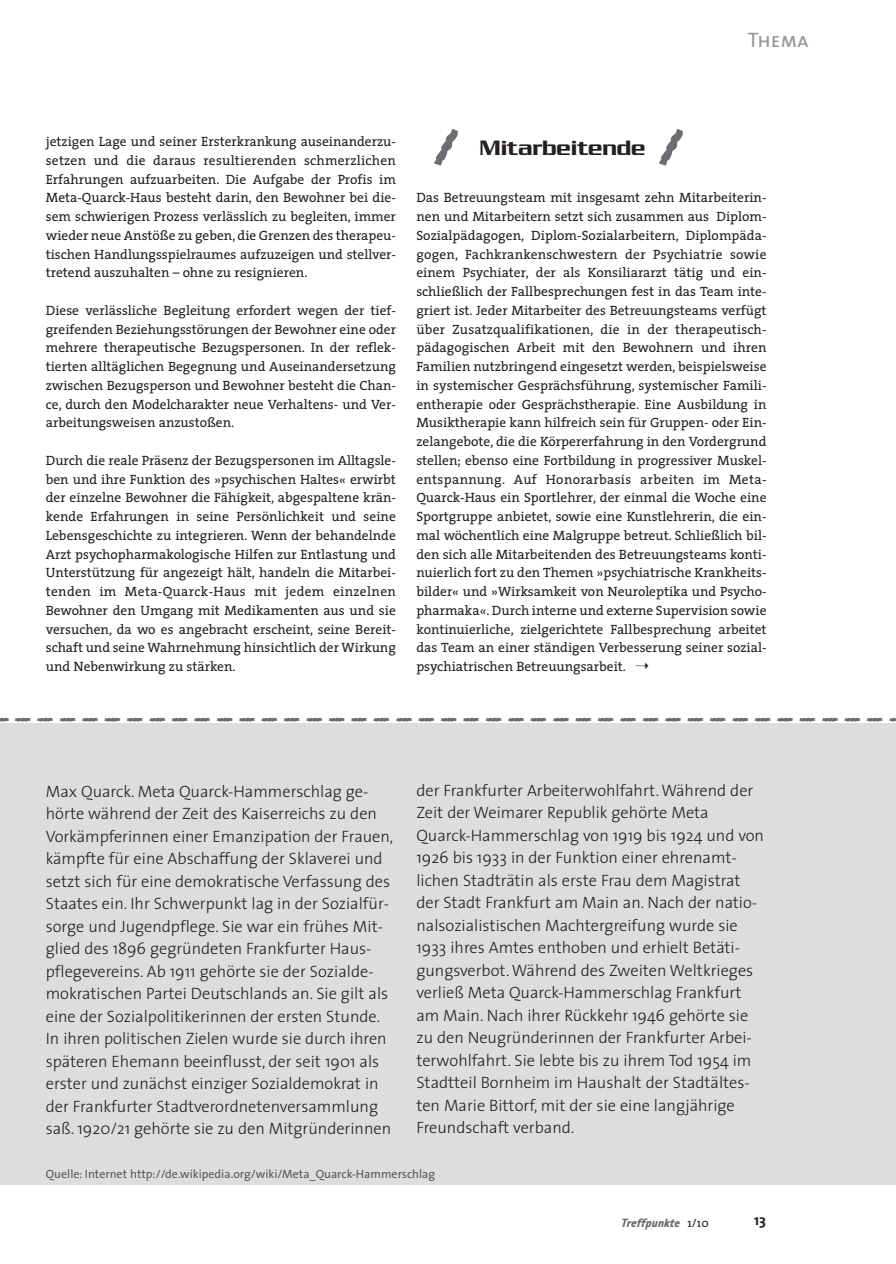
<style>
.page{position:relative;width:896px;height:1264px;background:#fff}
.page>*{position:absolute;margin:0;border:0;box-sizing:border-box;transform-origin:0 0}
.t1{font:52.5px "Linotype Sjablony";color:#6c6d70}
.t2{font:22.5px "Linotype Sjablony";color:#6c6d70}
.t3{font:500 22.5px "Serpentine LT";color:#231f20}
.t4{font:21px "The Sans Caps";letter-spacing:-.005em;color:#939598}
.t5{font:300 16.5px/22.5px "The Sans";color:#231f20}
.t6{font:700 15px "The Sans";color:#231f20}
.t7{font:13.5px/18.8px "The Serif";color:#231f20;text-align:justify}
.t8{font:12px "The Sans";color:#57585a}
.t9{font:italic 900 12px "Rotis Sans";color:#6c6d70}
.s1{font-family:"The Serif";font-weight:400;font-style:normal;color:#231f20}
</style>
<div class="page">
<div style="left:0;top:723px;width:895px;height:462px;background:#dcdddf"></div>
<h3 class="t4" style="left:747px;top:28px;width:62px">Thema</h3>
<p class="t7" style="left:46px;top:133px;width:351px">jetzigen Lage und seiner Ersterkrankung auseinanderzu&shy;setzen und die daraus resultierenden schmerzlichen Erfahrungen aufzuarbeiten. Die Aufgabe der Profis im Meta-Quarck-Haus besteht darin, den Bewohner bei die&shy;sem schwierigen Prozess verlässlich zu begleiten, immer wieder neue Anstöße zu geben, die Grenzen des therapeu&shy;tischen Handlungsspielraumes aufzuzeigen und stellver&shy;tretend auszuhalten – ohne zu resignieren.</p>
<p class="t7" style="left:46px;top:302px;width:351px">Diese verlässliche Begleitung erfordert wegen der tief&shy;greifenden Beziehungsstörungen der Bewohner eine oder mehrere therapeutische Bezugspersonen. In der reflek&shy;tierten alltäglichen Begegnung und Auseinandersetzung zwischen Bezugsperson und Bewohner besteht die Chan&shy;ce, durch den Modelcharakter neue Verhaltens- und Ver&shy;arbeitungsweisen anzustoßen.</p>
<p class="t7" style="left:46px;top:452px;width:351px">Durch die reale Präsenz der Bezugspersonen im Alltagsle&shy;ben und ihre Funktion des »psychischen Haltes« erwirbt der einzelne Bewohner die Fähigkeit, abgespaltene krän&shy;kende Erfahrungen in seine Persönlichkeit und seine Lebensgeschichte zu integrieren. Wenn der behandelnde Arzt psychopharmakologische Hilfen zur Entlastung und Unterstützung für angezeigt hält, handeln die Mitarbei&shy;tenden im Meta-Quarck-Haus mit jedem einzelnen Bewohner den Umgang mit Medikamenten aus und sie versuchen, da wo es angebracht erscheint, seine Bereit&shy;schaft und seine Wahrnehmung hinsichtlich der Wirkung und Nebenwirkung zu stärken.</p>
<h1 class="t1" style="left:419px;top:116px;width:54px">/</h1>
<h1 class="t1" style="left:644px;top:116px;width:54px">/</h1>
<h2 class="t3" style="left:479px;top:141px;width:167px">Mitarbeitende</h2>
<p class="t7" style="left:416px;top:189px;width:351px">Das Betreuungsteam mit insgesamt zehn Mitarbeiterin&shy;nen und Mitarbeitern setzt sich zusammen aus Diplom-Sozialpädagogen, Diplom-Sozialarbeitern, Diplompäda&shy;gogen, Fachkrankenschwestern der Psychiatrie sowie einem Psychiater, der als Konsiliararzt tätig und ein&shy;schließlich der Fallbesprechungen fest in das Team inte&shy;griert ist. Jeder Mitarbeiter des Betreuungsteams verfügt über Zusatzqualifikationen, die in der therapeutisch&shy;pädagogischen Arbeit mit den Bewohnern und ihren Familien nutzbringend eingesetzt werden, beispielsweise in systemischer Gesprächsführung, systemischer Famili&shy;entherapie oder Gesprächstherapie. Eine Ausbildung in Musiktherapie kann hilfreich sein für Gruppen- oder Ein&shy;zelangebote, die die Körpererfahrung in den Vordergrund stellen; ebenso eine Fortbildung in progressiver Muskel&shy;entspannung. Auf Honorarbasis arbeiten im Meta-Quarck-Haus ein Sportlehrer, der einmal die Woche eine Sportgruppe anbietet, sowie eine Kunstlehrerin, die ein&shy;mal wöchentlich eine Malgruppe betreut. Schließlich bil&shy;den sich alle Mitarbeitenden des Betreuungsteams konti&shy;nuierlich fort zu den Themen »psychiatrische Krankheits&shy;bilder« und »Wirksamkeit von Neuroleptika und Psycho&shy;pharmaka«. Durch interne und externe Supervision sowie kontinuierliche, zielgerichtete Fallbesprechung arbeitet das Team an einer ständigen Verbesserung seiner sozial&shy;psychiatrischen Betreuungsarbeit. ➝</p>
<h2 class="t2" style="left:-11px;top:706px;width:898px">––––––––––––––––––––––––––––––––––––––––</h2>
<p class="t5" style="left:46px;top:782px;width:349px">Max Quarck. Meta Quarck-Hammerschlag ge&shy;hörte während der Zeit des Kaiserreichs zu den Vorkämpferinnen einer Emanzipation der Frauen, kämpfte für eine Abschaffung der Sklaverei und setzt sich für eine demokratische Verfassung des Staates ein. Ihr Schwerpunkt lag in der Sozialfür&shy;sorge und Jugendpflege. Sie war ein frühes Mit&shy;glied des 1896 gegründeten Frankfurter Haus&shy;pflegevereins. Ab 1911 gehörte sie der Sozialde&shy;mokratischen Partei Deutschlands an. Sie gilt als eine der Sozialpolitikerinnen der ersten Stunde.<br>In ihren politischen Zielen wurde sie durch ihren späteren Ehemann beeinflusst, der seit 1901 als erster und zunächst einziger Sozialdemokrat in der Frankfurter Stadtverordnetenversammlung saß. 1920/21 gehörte sie zu den Mitgründerinnen</p>
<p class="t5" style="left:416px;top:780px;width:349px">der Frankfurter Arbeiterwohlfahrt. Während der Zeit der Weimarer Republik gehörte Meta Quarck-Hammerschlag von 1919 bis 1924 und von 1926 bis 1933 in der Funktion einer ehrenamt&shy;lichen Stadträtin als erste Frau dem Magistrat der Stadt Frankfurt am Main an. Nach der natio&shy;nalsozialistischen Machtergreifung wurde sie 1933 ihres Amtes enthoben und erhielt Betäti&shy;gungsverbot. Während des Zweiten Weltkrieges verließ Meta Quarck-Hammerschlag Frankfurt am Main. Nach ihrer Rückkehr 1946 gehörte sie zu den Neugründerinnen der Frankfurter Arbei&shy;terwohlfahrt. Sie lebte bis zu ihrem Tod 1954 im Stadtteil Bornheim im Haushalt der Stadtältes&shy;ten Marie Bittorf, mit der sie eine langjährige Freundschaft verband.</p>
<p class="t8" style="left:46px;top:1169px;width:391px">Quelle: Internet http://de.wikipedia.org/wiki/Meta_Quarck-Hammerschlag</p>
<p class="t9" style="left:620px;top:1218px;width:89px">Treffpunkte <span class="s1">1/10</span></p>
<p class="t6" style="left:754px;top:1213px;width:13px">13</p>
</div>
